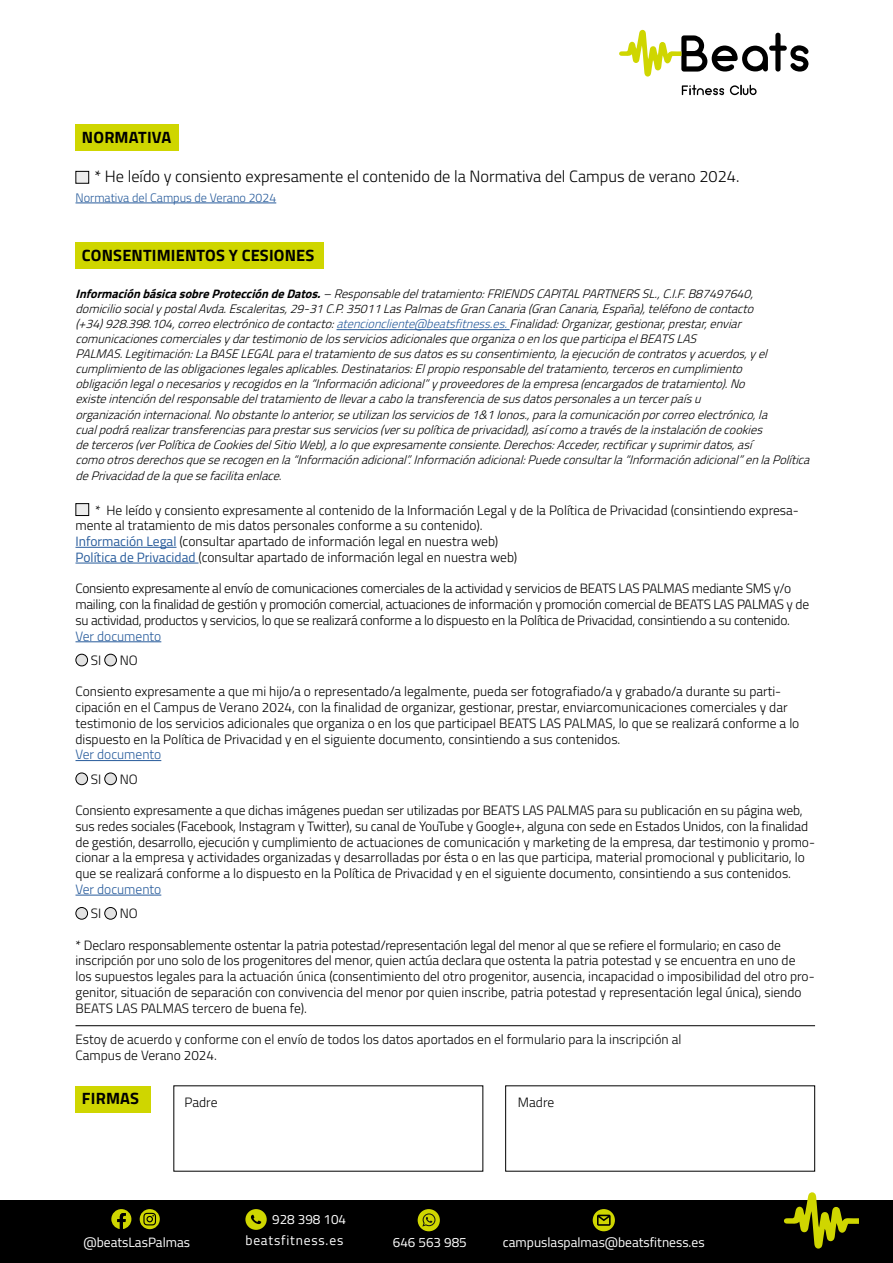
<style>
.page{position:relative;width:893px;height:1263px;background:#fff}
.page>*{position:absolute;margin:0;border:0;box-sizing:border-box;transform-origin:0 0}
.t1{font:300 16.35px "Titillium Web";color:#000}
.t2{font:700 16.35px "Titillium Web";letter-spacing:.01em;color:#000}
.t3{font:300 13.5px/15.8px "Titillium Web";color:#000}
.t4{font:300 13.5px/15.8px "Titillium Web";letter-spacing:-.02em;color:#000}
.t5{font:13.5px "Titillium Web";color:#fff}
.t6{font:300 13.5px "Titillium Web";color:#275b9b}
.t7{font:13.5px/21px "Titillium Web";letter-spacing:.06em;color:#fff;text-align:right}
.t8{font:italic 300 12.3px/15px "Titillium Web";color:#000}
.t9{font:300 12.3px "Titillium Web";color:#275b9b}
.s1{font-weight:700}
.s2{color:#275b9b}
.s3{font-weight:400;color:#275b9b}
</style>
<div class="page">
<div style="left:76px;top:124px;width:103px;height:27px;background:#cfd600"></div>
<div style="left:76px;top:242px;width:248px;height:27px;background:#cfd600"></div>
<div style="left:76px;top:1086px;width:75px;height:26px;background:#cfd600"></div>
<hr style="left:76px;top:203px;width:200px;height:1px;background:#275b9b">
<div style="left:76px;top:171px;width:13px;height:12px;background:#ededed"></div>
<div style="left:76px;top:171px;width:13px;height:13px;border:1px solid #000"></div>
<hr style="left:336px;top:329px;width:174px;height:1px;background:#275b9b">
<hr style="left:76px;top:547px;width:100px;height:1px;background:#275b9b">
<hr style="left:76px;top:563px;width:123px;height:1px;background:#275b9b">
<hr style="left:76px;top:641px;width:85px;height:1px;background:#275b9b">
<hr style="left:76px;top:760px;width:85px;height:1px;background:#275b9b">
<hr style="left:76px;top:895px;width:85px;height:1px;background:#275b9b">
<hr style="left:76px;top:1025px;width:739px;height:1px;background:#000">
<div style="left:76px;top:504px;width:13px;height:11px;background:#ededed"></div>
<div style="left:76px;top:503px;width:13px;height:13px;border:1px solid #000"></div>
<div style="left:76px;top:654px;width:12px;height:12px;background:#e3e3e3;border-radius:50%"></div>
<div style="left:76px;top:654px;width:12px;height:12px;border:1px solid #000;border-radius:50%"></div>
<div style="left:105px;top:654px;width:11px;height:12px;background:#e3e3e3;border-radius:50%"></div>
<div style="left:104px;top:654px;width:13px;height:12px;border:1px solid #000;border-radius:50%"></div>
<div style="left:76px;top:773px;width:12px;height:12px;background:#e3e3e3;border-radius:50%"></div>
<div style="left:76px;top:773px;width:12px;height:12px;border:1px solid #000;border-radius:50%"></div>
<div style="left:105px;top:773px;width:11px;height:12px;background:#e3e3e3;border-radius:50%"></div>
<div style="left:104px;top:773px;width:13px;height:12px;border:1px solid #000;border-radius:50%"></div>
<div style="left:76px;top:907px;width:12px;height:12px;background:#e3e3e3;border-radius:50%"></div>
<div style="left:76px;top:907px;width:12px;height:12px;border:1px solid #000;border-radius:50%"></div>
<div style="left:105px;top:907px;width:11px;height:12px;background:#e3e3e3;border-radius:50%"></div>
<div style="left:104px;top:907px;width:13px;height:12px;border:1px solid #000;border-radius:50%"></div>
<svg style="left:682px;top:85px;width:42px;height:10px"></svg>
<svg style="left:730px;top:85px;width:27px;height:10px"></svg>
<svg style="left:619px;top:30px;width:189px;height:47px"></svg>
<div style="left:0;top:1201px;width:893px;height:62px;background:#000"></div>
<svg style="left:784px;top:1192px;width:75px;height:57px"></svg>
<svg style="left:140px;top:1209px;width:20px;height:20px"></svg>
<svg style="left:143px;top:1213px;width:13px;height:12px"></svg>
<svg style="left:111px;top:1209px;width:20px;height:20px"></svg>
<div style="left:245px;top:1209px;width:22px;height:21px;background:#cfd600;border-radius:50%"></div>
<svg style="left:251px;top:1215px;width:10px;height:9px"></svg>
<div style="left:418px;top:1209px;width:22px;height:22px;background:#cfd600;border-radius:50%"></div>
<svg style="left:422px;top:1213px;width:13px;height:13px"></svg>
<div style="left:593px;top:1209px;width:22px;height:22px;background:#cfd600;border-radius:50%"></div>
<svg style="left:597px;top:1214px;width:14px;height:12px"></svg>
<p class="t2" style="left:82px;top:124px;width:91px">NORMATIVA</p>
<p class="t1" style="left:94px;top:165px;width:646px">* He leído y consiento expresamente el contenido de la Normativa del Campus de verano 2024.</p>
<p class="t9" style="left:76px;top:189px;width:202px">Normativa del Campus de Verano 2024</p>
<p class="t2" style="left:82px;top:242px;width:234px">CONSENTIMIENTOS Y CESIONES</p>
<p class="t8" style="left:75px;top:286px;width:740px"><span class="s1">InformaciónbásicasobreProteccióndeDatos.</span>–Responsabledeltratamiento:FRIENDSCAPITALPARTNERSSL.,C.I.F.B87497640, domiciliosocialypostalAvda.Escaleritas,29-31C.P.35011LasPalmasdeGranCanaria(GranCanaria,España),teléfonodecontacto (+34)928.398.104,correoelectrónicodecontacto:<span class="s2">atencioncliente@beatsfitness.es.</span>Finalidad:Organizar,gestionar,prestar,enviar comunicacionescomercialesydartestimoniodelosserviciosadicionalesqueorganizaoenlosqueparticipaelBEATSLAS PALMAS.Legitimación:LaBASELEGALparaeltratamientodesusdatosessuconsentimiento,laejecucióndecontratosyacuerdos,yel cumplimientodelasobligacioneslegalesaplicables.Destinatarios:Elpropioresponsabledeltratamiento,tercerosencumplimiento obligaciónlegalonecesariosyrecogidosenla“Informaciónadicional”yproveedoresdelaempresa(encargadosdetratamiento).No existeintencióndelresponsabledeltratamientodellevaracabolatransferenciadesusdatospersonalesauntercerpaísu organizacióninternacional.Noobstanteloanterior,seutilizanlosserviciosde1&amp;1Ionos.,paralacomunicaciónporcorreoelectrónico,la cualpodrárealizartransferenciasparaprestarsusservicios(versupolíticadeprivacidad),asícomoatravésdelainstalacióndecookies deterceros(verPolíticadeCookiesdelSitioWeb),aloqueexpresamenteconsiente.Derechos:Acceder,rectificarysuprimirdatos,así comootrosderechosqueserecogenenla“Informaciónadicional”.Informaciónadicional:Puedeconsultarla“Informaciónadicional”enlaPolítica</p>
<p class="t8" style="left:75px;top:468px;width:212px">dePrivacidaddelaquesefacilitaenlace.</p>
<p class="t3" style="left:76px;top:501px;width:725px;text-indent:19px">* He leído y consiento expresamente al contenido de la Información Legal y de la Política de Privacidad (consintiendo expresa&shy;mente al tratamiento de mis datos personales conforme a su contenido).<br><span class="s3">Información Legal</span> (consultar apartado de información legal en nuestra web)<br><span class="s3">Política de Privacidad</span> (consultar apartado de información legal en nuestra web)</p>
<p class="t4" style="left:76px;top:580px;width:735px">Consiento expresamente al envío de comunicaciones comerciales de la actividad y servicios de BEATS LAS PALMAS mediante SMS y/o mailing, con la finalidad de gestión y promoción comercial, actuaciones de información y promoción comercial de BEATS LAS PALMAS y de su actividad, productos y servicios, lo que se realizará conforme a lo dispuesto en la Política de Privacidad, consintiendo a su contenido.</p>
<p class="t6" style="left:76px;top:626px;width:87px">Ver documento</p>
<p class="t3" style="left:91px;top:651px;width:12px">SI</p>
<p class="t3" style="left:120px;top:651px;width:20px">NO</p>
<p class="t3" style="left:76px;top:683px;width:725px">Consiento expresamente a que mi hijo/a o representado/a legalmente, pueda ser fotografiado/a y grabado/a durante su parti&shy;cipación en el Campus de Verano 2024, con la finalidad de organizar, gestionar, prestar, enviarcomunicaciones comerciales y dar testimonio de los servicios adicionales que organiza o en los que participael BEATS LAS PALMAS, lo que se realizará conforme a lo dispuesto en la Política de Privacidad y en el siguiente documento, consintiendo a sus contenidos.</p>
<p class="t6" style="left:76px;top:745px;width:87px">Ver documento</p>
<p class="t3" style="left:91px;top:770px;width:12px">SI</p>
<p class="t3" style="left:120px;top:770px;width:20px">NO</p>
<p class="t3" style="left:76px;top:802px;width:741px">Consiento expresamente a que dichas imágenes puedan ser utilizadas por BEATS LAS PALMAS para su publicación en su página web, sus redes sociales (Facebook, Instagram y Twitter), su canal de YouTube y Google+, alguna con sede en Estados Unidos, con la finalidad de gestión, desarrollo, ejecución y cumplimiento de actuaciones de comunicación y marketing de la empresa, dar testimonio y promo&shy;cionar a la empresa y actividades organizadas y desarrolladas por ésta o en las que participa, material promocional y publicitario, lo que se realizará conforme a lo dispuesto en la Política de Privacidad y en el siguiente documento, consintiendo a sus contenidos.</p>
<p class="t6" style="left:76px;top:879px;width:87px">Ver documento</p>
<p class="t3" style="left:91px;top:905px;width:12px">SI</p>
<p class="t3" style="left:120px;top:905px;width:20px">NO</p>
<p class="t3" style="left:76px;top:936px;width:741px">* Declaro responsablemente ostentar la patria potestad/representación legal del menor al que se refiere el formulario; en caso de inscripción por uno solo de los progenitores del menor, quien actúa declara que ostenta la patria potestad y se encuentra en uno de los supuestos legales para la actuación única (consentimiento del otro progenitor, ausencia, incapacidad o imposibilidad del otro pro&shy;genitor, situación de separación con convivencia del menor por quien inscribe, patria potestad y representación legal única), siendo BEATS LAS PALMAS tercero de buena fe).</p>
<p class="t3" style="left:76px;top:1031px;width:607px">Estoy de acuerdo y conforme con el envío de todos los datos aportados en el formulario para la inscripción al<br>Campus de Verano 2024.</p>
<p class="t3" style="left:185px;top:1094px;width:34px">Padre</p>
<p class="t3" style="left:518px;top:1094px;width:38px">Madre</p>
<p class="t2" style="left:82px;top:1086px;width:59px">FIRMAS</p>
<p class="t7" style="left:245px;top:1208px;width:102px">928 398 104 beatsfitness.es</p>
<p class="t5" style="left:84px;top:1232px;width:108px">@beatsLasPalmas</p>
<p class="t5" style="left:503px;top:1232px;width:203px">campuslaspalmas@beatsfitness.es</p>
<p class="t5" style="left:393px;top:1232px;width:75px">646 563 985</p>
</div>
